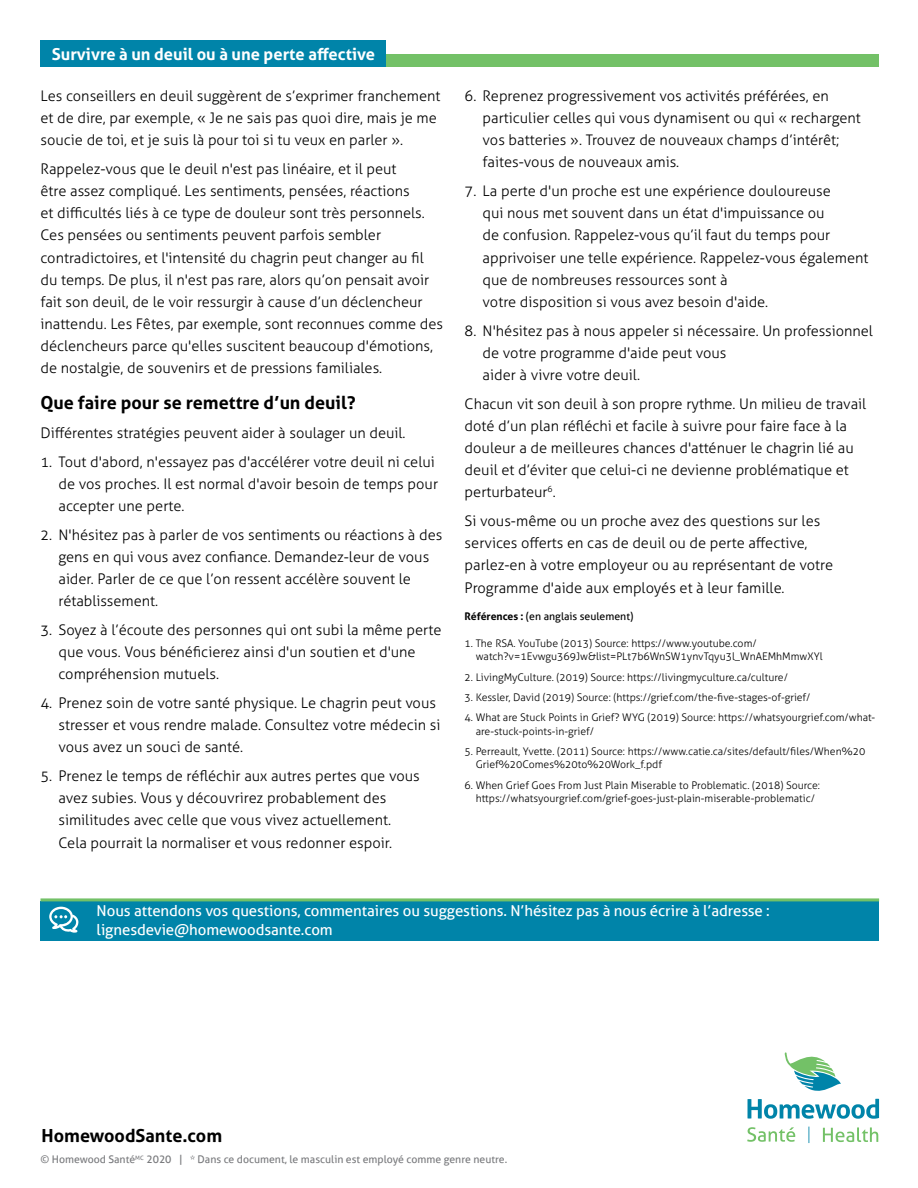
<style>
.page{position:relative;width:918px;height:1188px;background:#fff}
.page>*{position:absolute;margin:0;border:0;box-sizing:border-box;transform-origin:0 0}
.t1{font:700 18px "Aller";color:#000}
.t2{font:700 16.5px "Aller";color:#fff}
.t3{font:15px/19.5px "Aller";letter-spacing:-.005em;color:#fff}
.t4{font:300 14.7px/22.2px "Aller";color:#000}
.t5{font:300 10.5px/13.5px "Aller";color:#000}
.t6{font:10.5px "Aller";color:#797a7d}
.t7{font:10.5px "Aller";color:#000}
.s1{font-weight:700}
</style>
<div class="page">
<svg style="left:748px;top:1052px;width:131px;height:67px"></svg>
<svg style="left:823px;top:1127px;width:55px;height:15px"></svg>
<svg style="left:747px;top:1127px;width:48px;height:15px"></svg>
<svg style="left:808px;top:1127px;width:1px;height:16px"></svg>
<div style="left:52px;top:54px;width:827px;height:13px;background:#73c167"></div>
<div style="left:40px;top:40px;width:346px;height:27px;background:#0084a9"></div>
<div style="left:40px;top:901px;width:839px;height:40px;background:#0084a9"></div>
<svg style="left:49px;top:907px;width:30px;height:26px"></svg>
<hr style="left:40px;top:898px;width:839px;height:3px;background:#73c167">
<p class="t2" style="left:52px;top:43px;width:325px">Survivre à un deuil ou à une perte affective</p>
<p class="t4" style="left:40px;top:85px;width:402px">Les conseillers en deuil suggèrent de s’exprimer franchement et de dire, par exemple, « Je ne sais pas quoi dire, mais je me soucie de toi, et je suis là pour toi si tu veux en parler ».</p>
<p class="t4" style="left:40px;top:158px;width:404px">Rappelez-vous que le deuil n'est pas linéaire, et il peut<br>être assez compliqué. Les sentiments, pensées, réactions<br>et difficultés liés à ce type de douleur sont très personnels.<br>Ces pensées ou sentiments peuvent parfois sembler contradictoires, et l'intensité du chagrin peut changer au fil du temps. De plus, il n'est pas rare, alors qu’on pensait avoir fait son deuil, de le voir ressurgir à cause d’un déclencheur inattendu. Les Fêtes, par exemple, sont reconnues comme des déclencheurs parce qu'elles suscitent beaucoup d'émotions, de nostalgie, de souvenirs et de pressions familiales.</p>
<p class="t1" style="left:40px;top:391px;width:317px">Que faire pour se remettre d’un deuil?</p>
<p class="t4" style="left:40px;top:421px;width:367px">Différentes stratégies peuvent aider à soulager un deuil.</p>
<p class="t4" style="left:59px;top:450px;width:381px;text-indent:-18px">1. Tout d'abord, n'essayez pas d'accélérer votre deuil ni celui de vos proches. Il est normal d'avoir besoin de temps pour accepter une perte.</p>
<p class="t4" style="left:59px;top:523px;width:385px;text-indent:-18px">2. N'hésitez pas à parler de vos sentiments ou réactions à des gens en qui vous avez confiance. Demandez-leur de vous aider. Parler de ce que l’on ressent accélère souvent le rétablissement.</p>
<p class="t4" style="left:59px;top:619px;width:384px;text-indent:-18px">3. Soyez à l’écoute des personnes qui ont subi la même perte que vous. Vous bénéficierez ainsi d'un soutien et d'une compréhension mutuels.</p>
<p class="t4" style="left:59px;top:692px;width:384px;text-indent:-18px">4. Prenez soin de votre santé physique. Le chagrin peut vous stresser et vous rendre malade. Consultez votre médecin si vous avez un souci de santé.</p>
<p class="t4" style="left:59px;top:765px;width:363px;text-indent:-18px">5. Prenez le temps de réfléchir aux autres pertes que vous avez subies. Vous y découvrirez probablement des similitudes avec celle que vous vivez actuellement.<br>Cela pourrait la normaliser et vous redonner espoir.</p>
<p class="t4" style="left:483px;top:85px;width:380px;text-indent:-18px">6. Reprenez progressivement vos activités préférées, en particulier celles qui vous dynamisent ou qui « rechargent vos batteries ». Trouvez de nouveaux champs d’intérêt; faites-vous de nouveaux amis.</p>
<p class="t4" style="left:483px;top:180px;width:387px;text-indent:-18px">7. La perte d'un proche est une expérience douloureuse<br>qui nous met souvent dans un état d'impuissance ou<br>de confusion. Rappelez-vous qu’il faut du temps pour apprivoiser une telle expérience. Rappelez-vous également que de nombreuses ressources sont à<br>votre disposition si vous avez besoin d'aide.</p>
<p class="t4" style="left:483px;top:319px;width:392px;text-indent:-18px">8. N'hésitez pas à nous appeler si nécessaire. Un professionnel de votre programme d'aide peut vous<br>aider à vivre votre deuil.</p>
<p class="t4" style="left:465px;top:393px;width:403px">Chacun vit son deuil à son propre rythme. Un milieu de travail doté d’un plan réfléchi et facile à suivre pour faire face à la douleur a de meilleures chances d'atténuer le chagrin lié au deuil et d’éviter que celui-ci ne devienne problématique et perturbateur<sup>6</sup>.</p>
<p class="t4" style="left:465px;top:510px;width:370px">Si vous-même ou un proche avez des questions sur les services offerts en cas de deuil ou de perte affective, parlez-en à votre employeur ou au représentant de votre Programme d'aide aux employés et à leur famille.</p>
<p class="t7" style="left:465px;top:610px;width:170px"><span class="s1">Références :</span> (en anglais seulement)</p>
<p class="t5" style="left:476px;top:636px;width:348px;text-indent:-11px">1. The RSA. YouTube (2013) Source: https://www.youtube.com/ watch?v=1Evwgu369Jw&amp;list=PLt7b6WnSW1ynvTqyu3l_WnAEMhMmwXYl</p>
<p class="t5" style="left:465px;top:670px;width:325px">2. LivingMyCulture. (2019) Source: https://livingmyculture.ca/culture/</p>
<p class="t5" style="left:465px;top:690px;width:347px">3. Kessler, David (2019) Source: (https://grief.com/the-five-stages-of-grief/</p>
<p class="t5" style="left:476px;top:711px;width:401px;text-indent:-11px">4. What are Stuck Points in Grief? WYG (2019) Source: https://whatsyourgrief.com/what&shy;are-stuck-points-in-grief/</p>
<p class="t5" style="left:476px;top:744px;width:391px;text-indent:-11px">5. Perreault, Yvette. (2011) Source: https://www.catie.ca/sites/default/files/When%20<br>Grief%20Comes%20to%20Work_f.pdf</p>
<p class="t5" style="left:465px;top:778px;width:357px;text-align:center">6. When Grief Goes From Just Plain Miserable to Problematic. (2018) Source: https://whatsyourgrief.com/grief-goes-just-plain-miserable-problematic/</p>
<p class="t3" style="left:97px;top:901px;width:675px">Nous attendons vos questions, commentaires ou suggestions. N’hésitez pas à nous écrire à l’adresse : lignesdevie@homewoodsante.com</p>
<p class="t1" style="left:42px;top:1125px;width:182px">HomewoodSante.com</p>
<p class="t6" style="left:40px;top:1153px;width:468px">© Homewood Santé<sup>MC</sup> 2020 | * Dans ce document, le masculin est employé comme genre neutre.</p>
</div>
